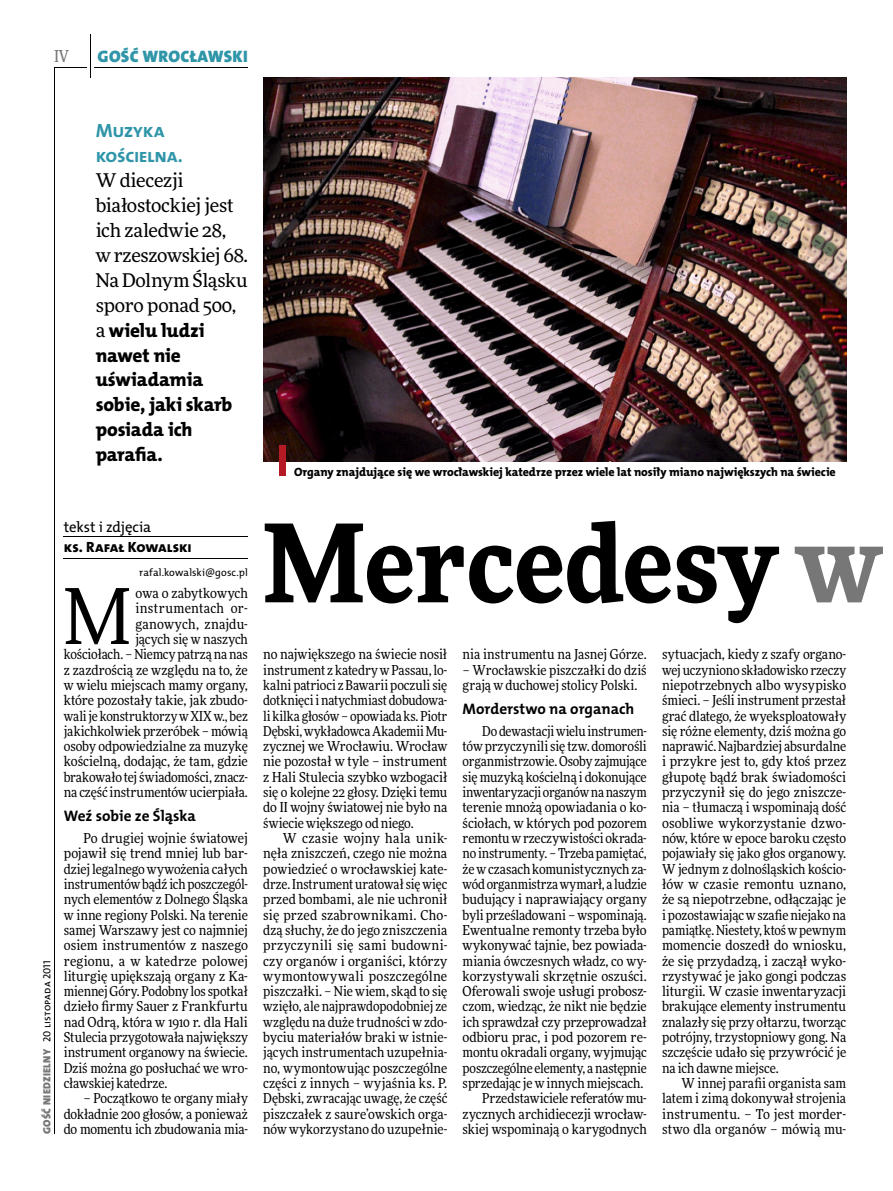
<style>
.page{position:relative;width:893px;height:1191px;background:#fff}
.page>*{position:absolute;margin:0;border:0;box-sizing:border-box;transform-origin:0 0}
.t1{font:900 108px "Freeday Narrow";color:#000}
.t2{font:76.95px "Freeday Narrow News";color:#000}
.t3{font:19.35px/24.9px "The Mix HP8 Ex Bld";letter-spacing:-.01em;color:#000}
.t4{font:19.35px/24.9px "The Mix HP7 Bld";letter-spacing:-.015em;color:#2f95a8}
.t5{font:18.9px/24.9px "Freeday News";letter-spacing:-.015em;color:#000}
.t6{font:16.65px "The Mix HP9 Blk";letter-spacing:.02em;color:#2f95a8}
.t7{font:500 16.5px "Freeday Narrow";color:#777778;scale:.9 1}
.t8{font:15.3px "The Mix HP7 Bld";color:#000}
.t9{font:14.85px "The Mix HP8 Ex Bld";letter-spacing:.025em;color:#000}
.t10{font:14.85px "The Mix HP5 Plain";letter-spacing:-.01em;color:#000}
.t11{font:13.65px/15.3px "Freeday Narrow News";letter-spacing:-.005em;color:#000;text-align:justify}
.t12{font:12px "The Mix HP8 Ex Bld";letter-spacing:-.005em;color:#000}
.t13{font:10.5px "The Mix HP5 Plain";letter-spacing:.01em;color:#000}
.s1{font-family:"Freeday News";font-size:18.9px}
.s2{font-family:"The Mix HP9 Blk";color:#777778}
.s3{color:#777778}
</style>
<div class="page">
<hr style="left:54px;top:67px;width:1px;height:1067px;background:#000">
<hr style="left:90px;top:34px;width:1px;height:43px;background:#000">
<hr style="left:54px;top:67px;width:32px;height:1px;background:#000">
<hr style="left:95px;top:67px;width:153px;height:1px;background:#000">
<hr style="left:64px;top:537px;width:184px;height:1px;background:#000">
<hr style="left:64px;top:558px;width:184px;height:1px;background:#000">
<img style="left:263px;top:77px;width:583px;height:384px">
<div style="left:280px;top:445px;width:6px;height:30px;background:#b51b24"></div>
<p class="t7" style="left:54px;top:46px;width:17px">IV</p>
<p class="t6" style="left:98px;top:46px;width:152px">GOŚĆ WROCŁAWSKI</p>
<h3 class="t4" style="left:96px;top:118px;width:89px">Muzyka kościelna.</h3>
<h3 class="t5" style="left:96px;top:168px;width:154px">W diecezji białostockiej jest ich zaledwie 28,<br>w rzeszowskiej 68.<br>Na Dolnym Śląsku sporo ponad 500,</h3>
<h3 class="t3" style="left:96px;top:318px;width:138px"><span class="s1">a</span> wielu ludzi nawet nie uświadamia sobie, jaki skarb posiada ich parafia.</h3>
<p class="t12" style="left:294px;top:464px;width:543px">Organy znajdujące się we wrocławskiej katedrze przez wiele lat nosiły miano największych na świecie</p>
<p class="t13" style="left:40px;top:1134px;width:175px;rotate:-90deg"><span class="s2">GOŚĆ NIEDZIELNY</span> 20 listopada 2011</p>
<p class="t10" style="left:64px;top:517px;width:89px">tekst i zdjęcia</p>
<p class="t9" style="left:64px;top:537px;width:130px">ks. Rafał Kowalski</p>
<p class="t13" style="left:139px;top:565px;width:110px">rafal.kowalski@gosc.pl</p>
<p class="t11" style="left:64px;top:585px;width:186px;text-align:right">owa o zabytkowych instrumentach or-<br>ganowych, znajdu-<br>jących się w naszych<br>kościołach. – Niemcy patrzą na nas z zazdrością ze względu na to, że w wielu miejscach mamy organy, które pozostały takie, jak zbudo&shy;wali je konstruktorzy w XIX w., bez jakichkolwiek przeróbek – mówią osoby odpowiedzialne za muzykę kościelną, dodając, że tam, gdzie brakowało tej świadomości, znacz&shy;na część instrumentów ucierpiała.</p>
<p class="t8" style="left:64px;top:806px;width:134px">Weź sobie ze Śląska</p>
<p class="t11" style="left:64px;top:830px;width:186px;text-indent:20px">Po drugiej wojnie światowej pojawił się trend mniej lub bar&shy;dziej legalnego wywożenia całych instrumentów bądź ich poszczegól&shy;nych elementów z Dolnego Śląska w inne regiony Polski. Na terenie samej Warszawy jest co najmniej osiem instrumentów z naszego regionu, a w katedrze polowej liturgię upiększają organy z Ka&shy;miennej Góry. Podobny los spotkał dzieło firmy Sauer z Frankfurtu nad Odrą, która w 1910 r. dla Hali Stulecia przygotowała największy instrument organowy na świecie.<br>Dziś można go posłuchać we wro&shy;cławskiej katedrze.</p>
<p class="t11" style="left:64px;top:1090px;width:186px;text-indent:20px">– Początkowo te organy miały dokładnie 200 głosów, a ponieważ do momentu ich zbudowania mia-</p>
<h2 class="t2" style="left:64px;top:569px;width:69px">M</h2>
<h1 class="t1" style="left:263px;top:493px;width:620px">Mercedesy <span class="s3">w</span></h1>
<p class="t11" style="left:263px;top:646px;width:186px">no największego na świecie nosił instrument z katedry w Passau, lo&shy;kalni patrioci z Bawarii poczuli się dotknięci i natychmiast dobudowa&shy;li kilka głosów – opowiada ks. Piotr Dębski, wykładowca Akademii Mu&shy;zycznej we Wrocławiu. Wrocław nie pozostał w tyle – instrument z Hali Stulecia szybko wzbogacił się o kolejne 22 głosy. Dzięki temu do II wojny światowej nie było na świecie większego od niego.</p>
<p class="t11" style="left:263px;top:830px;width:186px;text-indent:20px">W czasie wojny hala unik&shy;nęła zniszczeń, czego nie można powiedzieć o wrocławskiej kate&shy;drze. Instrument uratował się więc przed bombami, ale nie uchronił się przed szabrownikami. Cho&shy;dzą słuchy, że do jego zniszczenia przyczynili się sami budowni&shy;czy organów i organiści, którzy wymontowywali poszczególne piszczałki. – Nie wiem, skąd to się wzięło, ale najprawdopodobniej ze względu na duże trudności w zdo&shy;byciu materiałów braki w istnie&shy;jących instrumentach uzupełnia&shy;no, wymontowując poszczególne części z innych – wyjaśnia ks. P.<br>Dębski, zwracając uwagę, że część piszczałek z saure’owskich orga&shy;nów wykorzystano do uzupełnie-</p>
<p class="t11" style="left:463px;top:646px;width:186px">nia instrumentu na Jasnej Górze.</p>
<p class="t11" style="left:463px;top:662px;width:186px">– Wrocławskie piszczałki do dziś grają w duchowej stolicy Polski.</p>
<p class="t8" style="left:463px;top:699px;width:173px">Morderstwo na organach</p>
<p class="t11" style="left:463px;top:723px;width:186px;text-align:right">Do dewastacji wielu instrumen&shy;tów przyczynili się tzw. domorośli organmistrzowie. Osoby zajmujące się muzyką kościelną i dokonujące inwentaryzacji organów na naszym terenie mnożą opowiadania o ko&shy;ściołach, w których pod pozorem remontu w rzeczywistości okrada&shy;no instrumenty. – Trzeba pamiętać, że w czasach komunistycznych za&shy;wód organmistrza wymarł, a ludzie budujący i naprawiający organy byli prześladowani – wspominają.<br>Ewentualne remonty trzeba było wykonywać tajnie, bez powiada&shy;miania ówczesnych władz, co wy&shy;korzystywali skrzętnie oszuści.<br>Oferowali swoje usługi probosz&shy;czom, wiedząc, że nikt nie będzie ich sprawdzał czy przeprowadzał odbioru prac, i pod pozorem re&shy;montu okradali organy, wyjmując poszczególne elementy, a następnie sprzedając je w innych miejscach.<br>Przedstawiciele referatów mu&shy;zycznych archidiecezji wrocław&shy;skiej wspominają o karygodnych</p>
<p class="t11" style="left:662px;top:646px;width:186px">sytuacjach, kiedy z szafy organo&shy;wej uczyniono składowisko rzeczy niepotrzebnych albo wysypisko śmieci. – Jeśli instrument przestał grać dlatego, że wyeksploatowały się różne elementy, dziś można go naprawić. Najbardziej absurdalne i przykre jest to, gdy ktoś przez głupotę bądź brak świadomości przyczynił się do jego zniszcze&shy;nia – tłumaczą i wspominają dość osobliwe wykorzystanie dzwo&shy;nów, które w epoce baroku często pojawiały się jako głos organowy.<br>W jednym z dolnośląskich kościo&shy;łów w czasie remontu uznano, że są niepotrzebne, odłączając je i pozostawiając w szafie niejako na pamiątkę. Niestety, ktoś w pewnym momencie doszedł do wniosku, że się przydadzą, i zaczął wyko&shy;rzystywać je jako gongi podczas liturgii. W czasie inwentaryzacji brakujące elementy instrumentu znalazły się przy ołtarzu, tworząc potrójny, trzystopniowy gong. Na szczęście udało się przywrócić je na ich dawne miejsce.</p>
<p class="t11" style="left:662px;top:1075px;width:186px;text-indent:20px">W innej parafii organista sam latem i zimą dokonywał strojenia instrumentu. – To jest morder&shy;stwo dla organów – mówią mu-</p>
</div>
